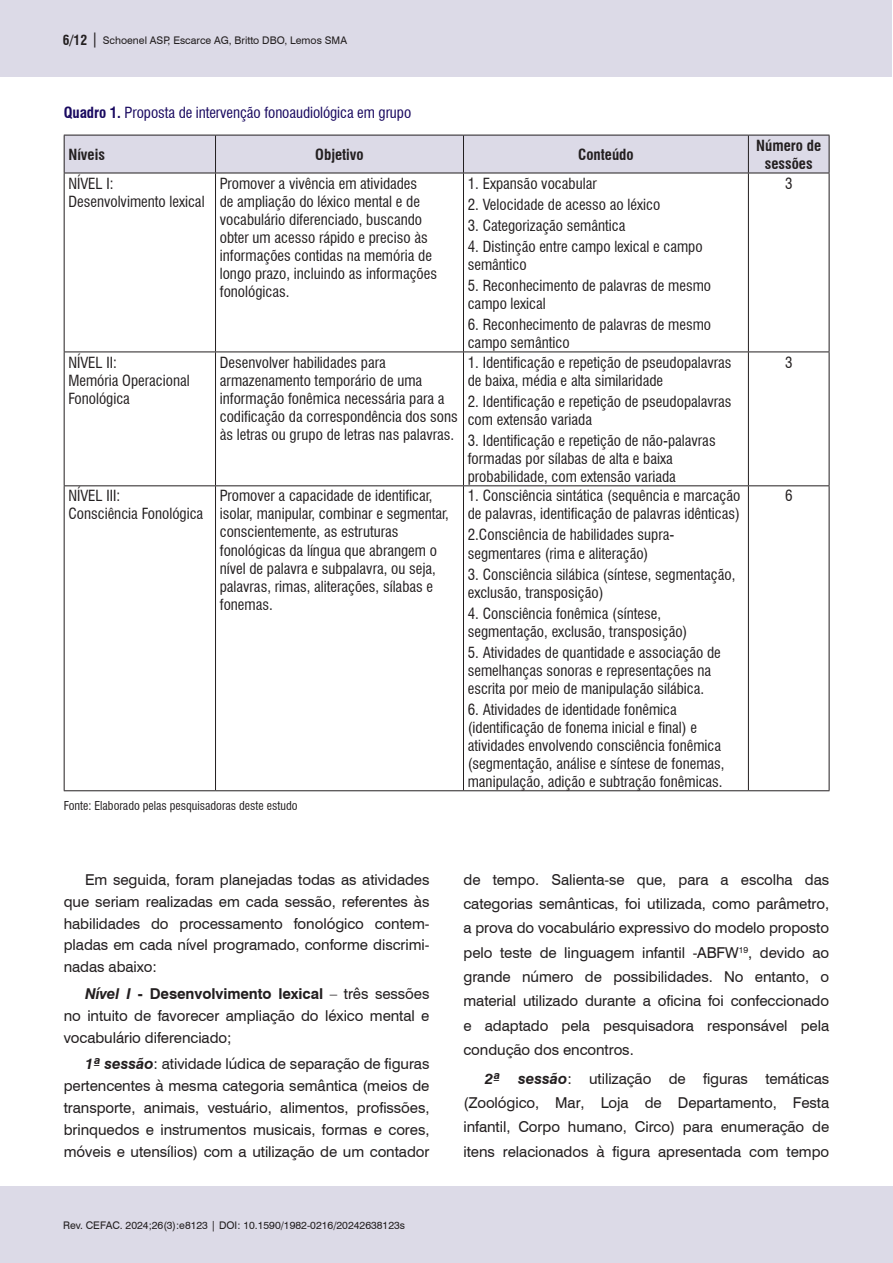
<style>
.page{position:relative;width:893px;height:1263px;background:#fff}
.page>*{position:absolute;margin:0;border:0;box-sizing:border-box;transform-origin:0 0}
.Texto_tabelas{font:condensed 15px/18px "Swiss 721 BT";color:#231f20}
.Corpo_do_texto{font:15px/21.9px "Swiss 721 BT";letter-spacing:-.005em;color:#231f20;text-align:justify}
.Titulo_tabelas_e_gráficos{font:condensed 15px "Swiss 721 BT";letter-spacing:-.005em;color:#18085f}
.Texto_tabelas-2{font:700 condensed 15px/18px "Swiss 721 BT";color:#231f20;text-align:center}
.Legendas{font:condensed 12px "Swiss 721 BT";color:#231f20}
.t1{font:10.5px "Swiss 721 BT";color:#231f20}
.s1{font-weight:700;font-stretch:condensed;font-size:13.5px}
.s2{font-size:15px}
.s3{font-weight:700}
.s4{font-weight:700;font-style:italic}
</style>
<div class="page">
<div style="left:0;top:1186px;width:892px;height:77px;background:#dcdae7"></div>
<div style="left:0;top:0;width:892px;height:77px;background:#dcdae7"></div>
<div style="left:65px;top:136px;width:764px;height:37px;background:#dcdae7"></div>
<hr style="left:64px;top:135px;width:152px;height:1px;background:#231f20">
<hr style="left:64px;top:135px;width:1px;height:38px;background:#231f20">
<hr style="left:216px;top:135px;width:247px;height:1px;background:#231f20">
<hr style="left:215px;top:135px;width:1px;height:38px;background:#231f20">
<hr style="left:463px;top:135px;width:285px;height:1px;background:#231f20">
<hr style="left:463px;top:135px;width:1px;height:38px;background:#231f20">
<hr style="left:748px;top:135px;width:81px;height:1px;background:#231f20">
<hr style="left:748px;top:135px;width:1px;height:38px;background:#231f20">
<hr style="left:829px;top:135px;width:1px;height:38px;background:#231f20">
<hr style="left:64px;top:173px;width:152px;height:1px;background:#231f20">
<hr style="left:64px;top:173px;width:1px;height:179px;background:#231f20">
<hr style="left:216px;top:173px;width:247px;height:1px;background:#231f20">
<hr style="left:215px;top:173px;width:1px;height:179px;background:#231f20">
<hr style="left:463px;top:173px;width:285px;height:1px;background:#231f20">
<hr style="left:463px;top:173px;width:1px;height:179px;background:#231f20">
<hr style="left:748px;top:173px;width:81px;height:1px;background:#231f20">
<hr style="left:748px;top:173px;width:1px;height:179px;background:#231f20">
<hr style="left:829px;top:173px;width:1px;height:179px;background:#231f20">
<hr style="left:64px;top:352px;width:152px;height:1px;background:#231f20">
<hr style="left:64px;top:352px;width:1px;height:133px;background:#231f20">
<hr style="left:216px;top:352px;width:247px;height:1px;background:#231f20">
<hr style="left:215px;top:352px;width:1px;height:133px;background:#231f20">
<hr style="left:463px;top:352px;width:285px;height:1px;background:#231f20">
<hr style="left:463px;top:352px;width:1px;height:133px;background:#231f20">
<hr style="left:748px;top:352px;width:81px;height:1px;background:#231f20">
<hr style="left:748px;top:352px;width:1px;height:133px;background:#231f20">
<hr style="left:829px;top:352px;width:1px;height:133px;background:#231f20">
<hr style="left:64px;top:485px;width:152px;height:1px;background:#231f20">
<hr style="left:64px;top:486px;width:1px;height:304px;background:#231f20">
<hr style="left:216px;top:485px;width:247px;height:1px;background:#231f20">
<hr style="left:215px;top:486px;width:1px;height:304px;background:#231f20">
<hr style="left:463px;top:485px;width:285px;height:1px;background:#231f20">
<hr style="left:463px;top:486px;width:1px;height:304px;background:#231f20">
<hr style="left:748px;top:485px;width:81px;height:1px;background:#231f20">
<hr style="left:748px;top:486px;width:1px;height:304px;background:#231f20">
<hr style="left:829px;top:486px;width:1px;height:304px;background:#231f20">
<hr style="left:64px;top:790px;width:152px;height:1px;background:#231f20">
<hr style="left:216px;top:790px;width:247px;height:1px;background:#231f20">
<hr style="left:463px;top:790px;width:285px;height:1px;background:#231f20">
<hr style="left:748px;top:790px;width:81px;height:1px;background:#231f20">
<p class="t1" style="left:63px;top:33px;width:286px"><span class="s1">6/12</span> <span class="s2">|</span> Schoenel ASP, Escarce AG, Britto DBO, Lemos SMA</p>
<p class="Titulo_tabelas_e_gráficos" style="left:64px;top:103px;width:349px"><span class="s3">Quadro 1.</span> Proposta de intervenção fonoaudiológica em grupo</p>
<p class="Texto_tabelas-2" style="left:68px;top:145px;width:38px">Níveis</p>
<p class="Texto_tabelas-2" style="left:315px;top:145px;width:50px">Objetivo</p>
<p class="Texto_tabelas-2" style="left:578px;top:145px;width:57px">Conteúdo</p>
<p class="Texto_tabelas-2" style="left:756px;top:136px;width:67px">Número de sessões</p>
<p class="Texto_tabelas" style="left:68px;top:174px;width:138px">NÍVEL I:<br>Desenvolvimento lexical</p>
<p class="Texto_tabelas" style="left:220px;top:174px;width:219px">Promover a vivência em atividades<br>de ampliação do léxico mental e de vocabulário diferenciado, buscando obter um acesso rápido e preciso às informações contidas na memória de longo prazo, incluindo as informações fonológicas.</p>
<p class="Texto_tabelas" style="left:468px;top:174px;width:131px">1. Expansão vocabular</p>
<p class="Texto_tabelas" style="left:785px;top:174px;width:9px">3</p>
<p class="Texto_tabelas" style="left:468px;top:195px;width:194px">2. Velocidade de acesso ao léxico</p>
<p class="Texto_tabelas" style="left:468px;top:216px;width:159px">3. Categorização semântica</p>
<p class="Texto_tabelas" style="left:468px;top:237px;width:236px">4. Distinção entre campo lexical e campo semântico</p>
<p class="Texto_tabelas" style="left:468px;top:276px;width:245px">5. Reconhecimento de palavras de mesmo campo lexical</p>
<p class="Texto_tabelas" style="left:468px;top:315px;width:245px">6. Reconhecimento de palavras de mesmo campo semântico</p>
<p class="Texto_tabelas" style="left:68px;top:353px;width:123px">NÍVEL II:<br>Memória Operacional<br>Fonológica</p>
<p class="Texto_tabelas" style="left:220px;top:353px;width:240px">Desenvolver habilidades para armazenamento temporário de uma informação fonêmica necessária para a codificação da correspondência dos sons às letras ou grupo de letras nas palavras.</p>
<p class="Texto_tabelas" style="left:468px;top:353px;width:265px">1. Identificação e repetição de pseudopalavras de baixa, média e alta similaridade</p>
<p class="Texto_tabelas" style="left:468px;top:392px;width:265px">2. Identificação e repetição de pseudopalavras com extensão variada</p>
<p class="Texto_tabelas" style="left:468px;top:431px;width:249px">3. Identificação e repetição de não-palavras formadas por sílabas de alta e baixa probabilidade, com extensão variada</p>
<p class="Texto_tabelas" style="left:68px;top:487px;width:136px">NÍVEL III:<br>Consciência Fonológica</p>
<p class="Texto_tabelas" style="left:220px;top:487px;width:231px">Promover a capacidade de identificar, isolar, manipular, combinar e segmentar, conscientemente, as estruturas fonológicas da língua que abrangem o nível de palavra e subpalavra, ou seja, palavras, rimas, aliterações, sílabas e fonemas.</p>
<p class="Texto_tabelas" style="left:468px;top:487px;width:274px">1. Consciência sintática (sequência e marcação de palavras, identificação de palavras idênticas)</p>
<p class="Texto_tabelas" style="left:468px;top:526px;width:208px">2.Consciência de habilidades supra&shy;segmentares (rima e aliteração)</p>
<p class="Texto_tabelas" style="left:468px;top:565px;width:269px">3. Consciência silábica (síntese, segmentação, exclusão, transposição)</p>
<p class="Texto_tabelas" style="left:468px;top:604px;width:221px">4. Consciência fonêmica (síntese, segmentação, exclusão, transposição)</p>
<p class="Texto_tabelas" style="left:468px;top:643px;width:255px">5. Atividades de quantidade e associação de semelhanças sonoras e representações na escrita por meio de manipulação silábica.</p>
<p class="Texto_tabelas" style="left:468px;top:700px;width:258px">6. Atividades de identidade fonêmica (identificação de fonema inicial e final) e atividades envolvendo consciência fonêmica (segmentação, análise e síntese de fonemas, manipulação, adição e subtração fonêmicas.</p>
<p class="Legendas" style="left:64px;top:798px;width:235px">Fonte: Elaborado pelas pesquisadoras deste estudo</p>
<p class="Texto_tabelas" style="left:785px;top:353px;width:9px">3</p>
<p class="Texto_tabelas" style="left:785px;top:487px;width:9px">6</p>
<p class="Corpo_do_texto" style="left:64px;top:868px;width:367px;text-indent:21px">Em seguida, foram planejadas todas as atividades que seriam realizadas em cada sessão, referentes às habilidades do processamento fonológico contem&shy;pladas em cada nível programado, conforme discrimi&shy;nadas abaixo:</p>
<p class="Corpo_do_texto" style="left:64px;top:982px;width:367px;text-indent:21px"><span class="s4">Nível I</span> <span class="s3">- Desenvolvimento lexical</span> – três sessões no intuito de favorecer ampliação do léxico mental e vocabulário diferenciado;</p>
<p class="Corpo_do_texto" style="left:64px;top:1052px;width:367px;text-indent:21px"><span class="s4">1ª sessão</span>: atividade lúdica de separação de figuras pertencentes à mesma categoria semântica (meios de transporte, animais, vestuário, alimentos, profissões, brinquedos e instrumentos musicais, formas e cores, móveis e utensílios) com a utilização de um contador</p>
<p class="t1" style="left:63px;top:1218px;width:344px">Rev. CEFAC. 2024;26(3):e8123 | DOI: 10.1590/1982-0216/20242638123s</p>
<p class="Corpo_do_texto" style="left:463px;top:866px;width:367px;line-height:24.3px">de tempo. Salienta-se que, para a escolha das categorias semânticas, foi utilizada, como parâmetro, a prova do vocabulário expressivo do modelo proposto pelo teste de linguagem infantil -ABFW<sup>19</sup>, devido ao grande número de possibilidades. No entanto, o material utilizado durante a oficina foi confeccionado e adaptado pela pesquisadora responsável pela condução dos encontros.</p>
<p class="Corpo_do_texto" style="left:463px;top:1065px;width:367px;line-height:24.3px;text-indent:21px"><span class="s4">2ª sessão</span>: utilização de figuras temáticas (Zoológico, Mar, Loja de Departamento, Festa infantil, Corpo humano, Circo) para enumeração de itens relacionados à figura apresentada com tempo</p>
</div>
